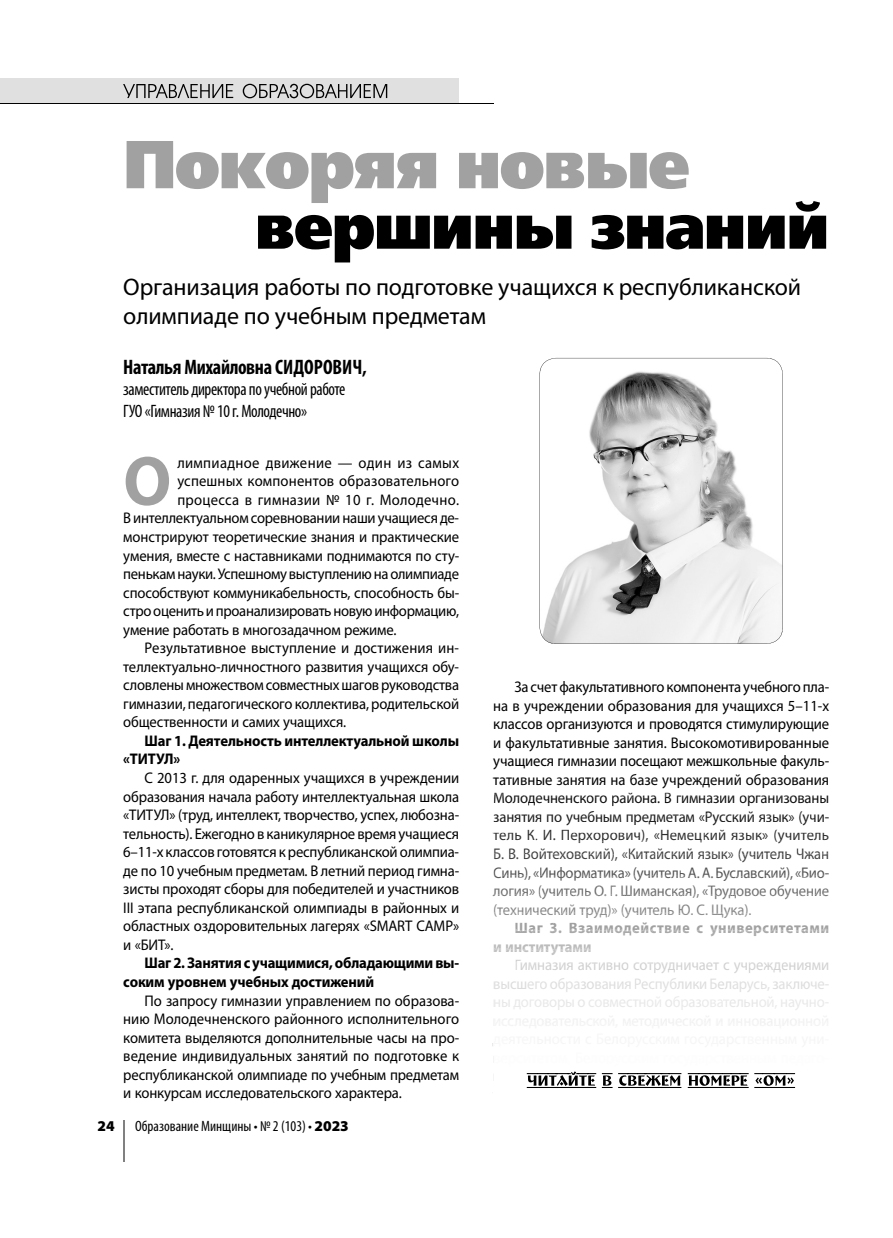
<style>
.page{position:relative;width:893px;height:1238px;background:#fff}
.page>*{position:absolute;margin:0;border:0;box-sizing:border-box;transform-origin:0 0}
.t1{font:700 70.5px "Myriad Pro";color:#a1a1a1;scale:.95 1}
.t2{font:67.5px "Free Set Black C";letter-spacing:-.025em;color:#a1a1a1}
.t3{font:63px "Free Set Black C";letter-spacing:-.02em;color:#000}
.t4{font:24px/28.8px "Myriad Pro";letter-spacing:-.005em;color:#000}
.t5{font:700 condensed 21px "Myriad Pro";letter-spacing:-.02em;color:#000;scale:.95 1}
.t6{font:condensed 18px/21.6px "Myriad Pro";letter-spacing:-.025em;color:#000;scale:.95 1}
.t7{font:15.45px/18.6px "Myriad Pro";letter-spacing:-.01em;color:#000;text-align:justify;scale:.95 1}
.t8{font:15.45px/18.6px "Myriad Pro";letter-spacing:-.01em;color:#6e6e6e;scale:.95 1}
.t9{font:700 15.45px/18.6px "Myriad Pro";letter-spacing:-.01em;color:#000;scale:.95 1}
.t10{font:15.45px/18.6px "Myriad Pro";letter-spacing:-.01em;color:#ccc;text-align:right;scale:.95 1}
.t11{font:15.45px "Myriad Pro";letter-spacing:.01em;color:#000;scale:.95 1}
.t12{font:700 15.45px/18.6px "Myriad Pro";letter-spacing:.035em;color:#a1a1a1;scale:.95 1}
.t13{font:15.45px "Myriad Pro";letter-spacing:.02em;color:#000;scale:.95 1}
.t14{font:15.45px "Myriad Pro";letter-spacing:.025em;color:#000;scale:.95 1}
.t15{font:15.45px "Myriad Pro";color:#040404;scale:.95 1}
.t16{font:condensed 15px "Myriad Pro";color:#000}
.t17{font:900 15px "Myriad Pro";color:#000}
.s1{font-weight:900;font-stretch:normal}
.s2{color:#060606}
.s3{color:#040404}
.s4{color:#080808}
.s5{color:#070707}
.s6{color:#0a0a0a}
.s7{color:#050505}
.s8{color:#0c0c0c}
.s9{color:#101010}
.s10{color:#0f0f0f}
.s11{color:#191919}
.s12{color:#1d1d1d}
.s13{color:#1f1f1f}
.s14{color:#181818}
.s15{color:#303030}
.s16{color:#2f2f2f}
.s17{color:#323232}
.s18{color:#2e2e2e}
.s19{color:#313131}
.s20{color:#2c2c2c}
.s21{color:#3d3d3d}
.s22{color:#434343}
.s23{color:#444}
.s24{color:#3e3e3e}
.s25{color:#3c3c3c}
.s26{color:#545454}
.s27{color:#555}
.s28{color:#535353}
.s29{color:#565656}
.s30{color:#585858}
.s31{color:#666}
.s32{color:#6c6c6c}
.s33{color:#727272}
.s34{color:#717171}
.s35{color:#868686}
.s36{color:#878787}
.s37{color:#888}
.s38{color:#7f7f7f}
.s39{color:#8b8b8b}
.s40{color:#8c8c8c}
.s41{color:#a0a0a0}
.s42{color:#bcbcbc}
.s43{color:#bbb}
.s44{color:#cbcbcb}
.s45{color:#d0d0d0}
.s46{color:#d1d1d1}
.s47{color:#ddd}
.s48{color:#dcdcdc}
.s49{color:#e0e0e0}
.s50{color:#dfdfdf}
.s51{color:#e1e1e1}
.s52{color:#dedede}
</style>
<div class="page">
<hr style="left:123px;top:1120px;width:1px;height:41px;background:#808080">
<div style="left:0;top:78px;width:458px;height:25px;background:#e0e0e0"></div>
<hr style="left:0;top:103px;width:493px;height:1px;background:#000">
<svg style="left:123px;top:84px;width:264px;height:14px"></svg>
<svg style="left:540px;top:358px;width:243px;height:286px"></svg>
<svg style="left:527px;top:1071px;width:268px;height:17px"></svg>
<h2 class="t2" style="left:123px;top:126px;width:568px">Покоряя новые</h2>
<h3 class="t3" style="left:255px;top:190px;width:576px">вершины знаний</h3>
<h3 class="t4" style="left:123px;top:272px;width:679px">Организация работы по подготовке учащихся к республиканской олимпиаде по учебным предметам</h3>
<h3 class="t5" style="left:123px;top:354px;width:258px">Наталья Михайловна СИДОРОВИЧ,</h3>
<p class="t6" style="left:123px;top:378px;width:235px">заместитель директора по учебной работе<br>ГУО «Гимназия № 10 г. Молодечно»</p>
<h1 class="t1" style="left:123px;top:439px;width:52px">О</h1>
<p class="t14" style="left:177px;top:453px;width:298px">лимпиадное движение — один из самых</p>
<p class="t11" style="left:177px;top:472px;width:298px">успешных компонентов образовательного</p>
<p class="t13" style="left:177px;top:490px;width:298px">процесса в гимназии № 10 г. Молодечно.</p>
<p class="t7" style="left:123px;top:509px;width:355px">В интеллектуальном соревновании наши учащиеся де-</p>
<p class="t7" style="left:123px;top:527px;width:355px">монстрируют теоретические знания и практические</p>
<p class="t7" style="left:123px;top:546px;width:355px">умения, вместе с наставниками поднимаются по сту-</p>
<p class="t7" style="left:123px;top:564px;width:355px">пенькам науки. Успешному выступлению на олимпиаде</p>
<p class="t7" style="left:123px;top:583px;width:355px">способствуют коммуникабельность, способность бы-</p>
<p class="t7" style="left:123px;top:601px;width:355px">стро оценить и проанализировать новую информацию,</p>
<p class="t7" style="left:123px;top:620px;width:289px">умение работать в многозадачном режиме.</p>
<p class="t11" style="left:145px;top:639px;width:333px">Результативное выступление и достижения ин-</p>
<p class="t7" style="left:123px;top:657px;width:355px">теллектуально-личностного развития учащихся обу-</p>
<p class="t7" style="left:123px;top:676px;width:355px">словлены множеством совместных шагов руководства</p>
<p class="t7" style="left:123px;top:694px;width:355px">гимназии, педагогического коллектива, родительской</p>
<p class="t7" style="left:123px;top:713px;width:236px">общественности и самих учащихся.</p>
<p class="t9" style="left:123px;top:731px;width:355px;text-indent:21px">Шаг 1. Деятельность интеллектуальной школы «ТИТУЛ»</p>
<p class="t7" style="left:123px;top:768px;width:355px;text-indent:21px">С 2013 г. для одаренных учащихся в учреждении образования начала работу интеллектуальная школа «ТИТУЛ» (труд, интеллект, творчество, успех, любозна&shy;тельность). Ежегодно в каникулярное время учащиеся 6–11-х классов готовятся к республиканской олимпиа&shy;де по 10 учебным предметам. В летний период гимна&shy;зисты проходят сборы для победителей и участников III этапа республиканской олимпиады в районных и областных оздоровительных лагерях «SMART CAMP» и «БИТ».</p>
<p class="t9" style="left:123px;top:954px;width:355px;text-indent:21px">Шаг 2. Занятия с учащимися, обладающими вы&shy;соким уровнем учебных достижений</p>
<p class="t7" style="left:123px;top:991px;width:355px;text-indent:21px">По запросу гимназии управлением по образова&shy;нию Молодечненского районного исполнительного комитета выделяются дополнительные часы на про&shy;ведение индивидуальных занятий по подготовке к республиканской олимпиаде по учебным предметам и конкурсам исследовательского характера.</p>
<p class="t17" style="left:98px;top:1117px;width:19px">24</p>
<p class="t16" style="left:135px;top:1117px;width:215px">Образование Минщины • № 2 (103) • <span class="s1">2023</span></p>
<p class="t7" style="left:493px;top:677px;width:355px;text-align:right">За счет факультативного компонента учебного пла-<br>на в учреждении образования для учащихся 5–11-х классов организуются и проводятся стимулирующие и факультативные занятия. Высокомотивированные ча иеся гимназии посе ают межшкольные ак ль-</p>
<p class="t8" style="left:493px;top:752px;width:355px;text-indent:287px"><span class="s2">ф у </span><span class="s3">та</span><span class="s2">ти</span><span class="s4">вн</span><span class="s3">ые</span> <span class="s4">з</span><span class="s2">ан</span><span class="s4">ят</span><span class="s3">ия</span> <span class="s5">н</span><span class="s3">а</span> <span class="s2">ба</span><span class="s3">зе</span> <span class="s2">у</span><span class="s3">чр</span><span class="s4">еж</span><span class="s6">де</span><span class="s4">ни</span><span class="s7">й</span> <span class="s2">обра</span><span class="s4">зо</span><span class="s3">ва</span><span class="s2">ни</span><span class="s3">я </span><span class="s8">Мо</span><span class="s9">лодечн</span><span class="s10">ен</span><span class="s9">ск</span><span class="s8">ог</span><span class="s9">о ра</span><span class="s8">йо</span><span class="s10">на</span><span class="s9">.</span> <span class="s8">В</span> <span class="s10">ги</span><span class="s9">мн</span><span class="s8">аз</span><span class="s9">ии организованы </span><span class="s11">занятия</span> <span class="s12">по</span> <span class="s13">у</span><span class="s12">че</span><span class="s14">бн</span><span class="s11">ым</span> <span class="s14">п</span><span class="s11">редметам «</span><span class="s14">Ру</span><span class="s11">сс</span><span class="s12">ки</span><span class="s14">й</span> <span class="s11">язык</span><span class="s12">»</span> <span class="s14">(у</span><span class="s11">чи&shy;</span><span class="s15">тель</span> <span class="s16">К</span><span class="s17">.</span> <span class="s16">И.</span> <span class="s18">П</span><span class="s15">ерхорови</span><span class="s18">ч)</span><span class="s19">,</span> <span class="s18">«Н</span><span class="s15">емецки</span><span class="s18">й</span> <span class="s15">язык</span><span class="s20">»</span> <span class="s18">(у</span><span class="s15">читель </span><span class="s21">Б</span><span class="s22">.</span> <span class="s21">В</span><span class="s23">.</span> <span class="s21">Войт</span><span class="s24">еховск</span><span class="s25">ий</span><span class="s21">)</span><span class="s23">,</span> <span class="s24">«</span><span class="s25">Ки</span><span class="s24">та</span><span class="s21">йс</span><span class="s24">ки</span><span class="s25">й</span> <span class="s24">язык»</span> <span class="s25">(у</span><span class="s24">читель</span> <span class="s21">Ч</span><span class="s24">жан </span><span class="s26">Си</span><span class="s27">нь</span><span class="s28">),</span> <span class="s29">«</span><span class="s26">Ин</span><span class="s28">фо</span><span class="s27">рматика»</span> <span class="s28">(</span><span class="s27">учитель</span><span class="s28">А.А</span><span class="s30">.</span> <span class="s28">Бу</span><span class="s27">славск</span><span class="s26">ий),</span> <span class="s29">«</span><span class="s26">Би</span><span class="s27">о&shy;</span>логия» <span class="s31">(</span>учитель <span class="s31">О</span><span class="s32">.</span> <span class="s31">Г</span><span class="s33">.</span> <span class="s32">Ши</span>манска<span class="s32">я)</span><span class="s34">,</span> <span class="s32">«Т</span>рудовое <span class="s32">об</span>учение <span class="s35">(т</span><span class="s36">ехническ</span><span class="s35">ий</span> <span class="s36">тру</span><span class="s35">д)</span><span class="s37">»</span> <span class="s38">(</span><span class="s35">у</span><span class="s36">читель</span> <span class="s38">Ю</span><span class="s39">.</span> <span class="s35">С.</span> <span class="s38">Щ</span><span class="s36">ук</span><span class="s35">а)</span><span class="s40">.</span></p>
<p class="t12" style="left:493px;top:918px;width:355px;text-indent:21px"><span class="s41">Ша</span>г <span class="s41">3. В</span>заимод<span class="s41">ей</span>ствие с университетами <span class="s42">и инстит</span><span class="s43">ут</span><span class="s42">ами</span></p>
<p class="t10" style="left:493px;top:955px;width:355px"><span class="s44">Ги</span>мназия <span class="s45">а</span>ктивно <span class="s46">с</span>отрудничае<span class="s46">т</span> <span class="s44">с</span> учре<span class="s44">жд</span><span class="s46">ения</span>ми <span class="s47">вы</span><span class="s48">сш</span><span class="s49">его</span> <span class="s50">об</span><span class="s51">ра</span><span class="s48">зо</span><span class="s50">ва</span><span class="s52">ни</span><span class="s50">я Ре</span><span class="s49">спуб</span><span class="s47">лики</span> <span class="s50">Б</span><span class="s48">ел</span><span class="s49">ар</span><span class="s51">усь,</span> <span class="s47">з</span><span class="s49">ак</span><span class="s47">лю</span><span class="s49">че</span><span class="s50">-</span></p>
<p class="t15" style="left:493px;top:752px;width:35px">у щ</p>
<p class="t15" style="left:649px;top:752px;width:13px">щ</p>
</div>
